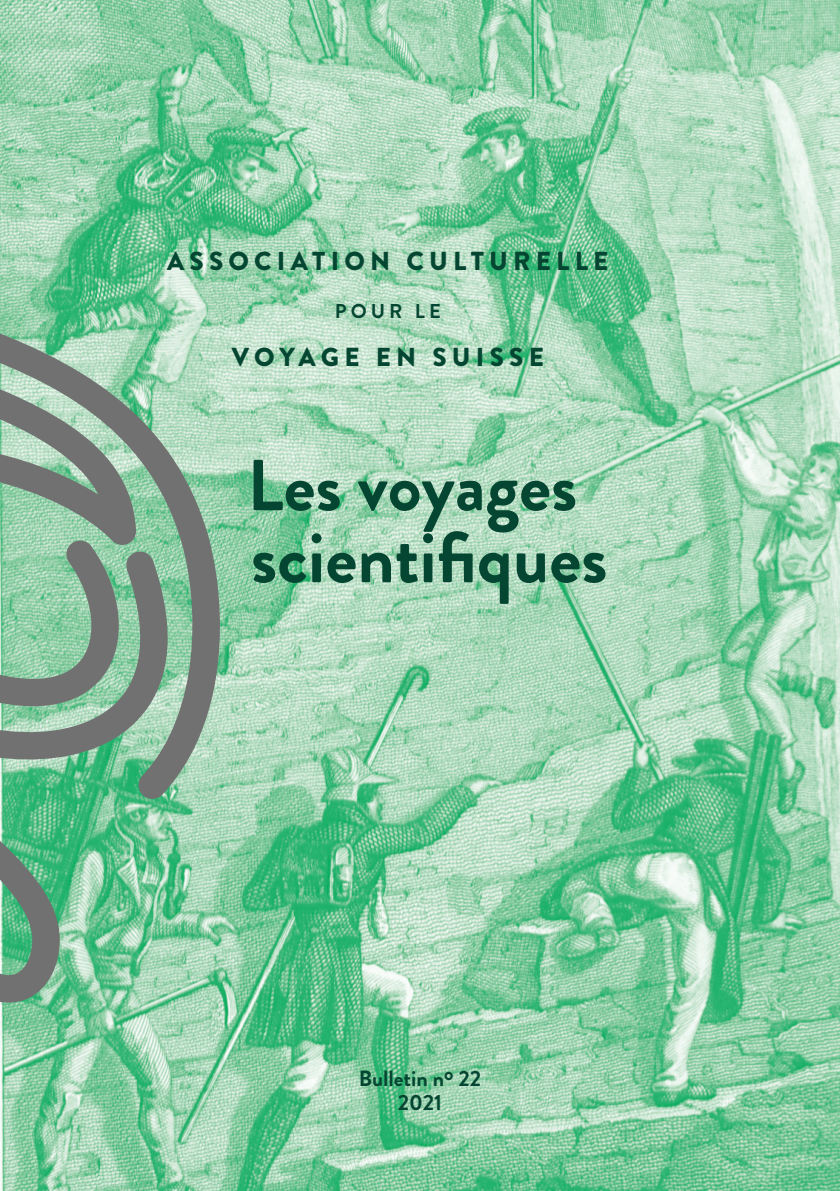
<style>
.page{position:relative;width:840px;height:1191px;background:#fff}
.page>*{position:absolute;margin:0;border:0;box-sizing:border-box;transform-origin:0 0}
.t1{font:700 72px/72px "Brandon Grotesque";color:#044631}
.t2{font:900 26px "Brandon Grotesque";letter-spacing:.2em;color:#044631}
.t3{font:700 22px/24px "Brandon Grotesque";color:#044631;text-align:center}
.t4{font:700 20px "Brandon Grotesque";letter-spacing:.2em;color:#044631}
</style>
<div class="page">
<img style="left:0;top:0;width:839px;height:1191px">
<svg style="left:0;top:158px;width:220px;height:642px;background:#88ba9d"></svg>
<svg style="left:0;top:550px;width:167px;height:458px;background:#76b290"></svg>
<p class="t2" style="left:167px;top:243px;width:442px">ASSOCIATION CULTURELLE</p>
<p class="t4" style="left:334px;top:297px;width:107px">POUR LE</p>
<p class="t2" style="left:231px;top:339px;width:313px">VOYAGE EN SUISSE</p>
<h1 class="t1" style="left:247px;top:450px;width:362px">Les voyages scientifiques</h1>
<p class="t3" style="left:358px;top:1067px;width:124px">Bulletin n<sup>o</sup> 22<br>2021</p>
</div>
